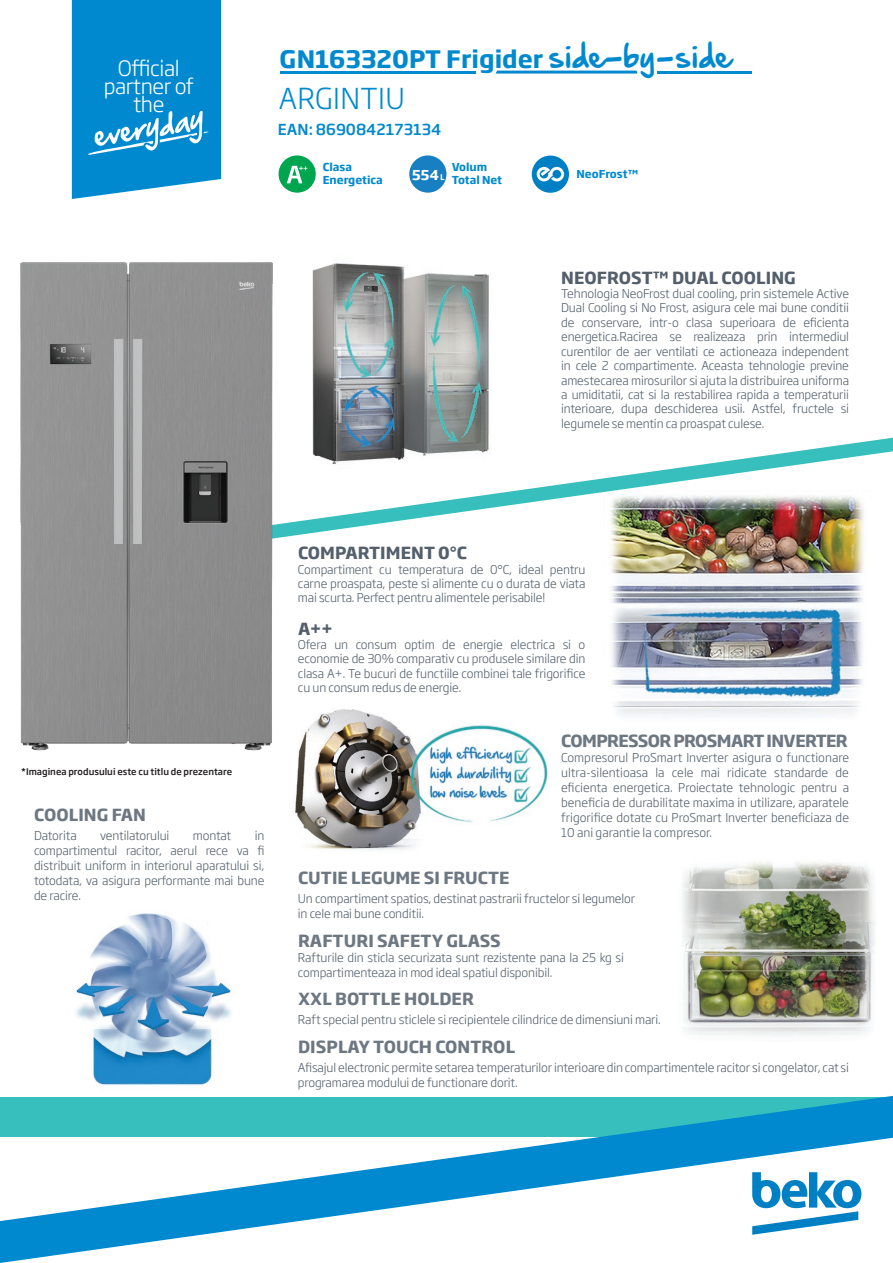
<style>
.page{position:relative;width:893px;height:1263px;background:#fff}
.page>*{position:absolute;margin:0;border:0;box-sizing:border-box;transform-origin:0 0}
.t1{font:300 28.5px "Soho Gothic Pro";letter-spacing:.015em;color:#0089cf}
.t2{font:700 23.85px "Soho Gothic Pro";color:#0089cf}
.t3{font:300 21px/18px "Soho Gothic Pro";letter-spacing:-.02em;color:#fff;text-align:center}
.t4{font:700 16.5px "Soho Gothic Pro";letter-spacing:.005em;color:#6d7782}
.t5{font:700 16.5px "Soho Gothic Pro";letter-spacing:.005em;color:#545f6c}
.t6{font:700 16.5px "Soho Gothic Pro";letter-spacing:-.035em;color:#6d7782}
.t7{font:500 15px "Soho Gothic Pro";color:#0089cf}
.t8{font:700 13.5px "Soho Gothic Pro";color:#fff}
.t9{font:300 12px/14.4px "Soho Gothic Pro";letter-spacing:-.01em;color:#545f6c;text-align:justify}
.t10{font:700 10.8px/13px "Soho Gothic Pro";color:#0089cf}
.t11{font:500 9px "Soho Gothic Pro";color:#231f20}
.s1{font-family:"Hand Of Sean Pro";font-weight:400;font-size:40.95px}
</style>
<div class="page">
<svg style="left:0;top:1096px;width:893px;height:167px"></svg>
<svg style="left:72px;top:0;width:149px;height:199px;background:#1793d3"></svg>
<img style="left:611px;top:553px;width:253px;height:164px">
<img style="left:683px;top:862px;width:192px;height:174px">
<img style="left:280px;top:437px;width:613px;height:116px">
<img style="left:20px;top:262px;width:260px;height:489px">
<hr style="left:280px;top:71px;width:196px;height:3px;background:#0089cf">
<hr style="left:658px;top:71px;width:94px;height:3px;background:#0089cf">
<svg style="left:496px;top:71px;width:141px;height:3px"></svg>
<svg style="left:752px;top:1172px;width:109px;height:63px"></svg>
<div style="left:532px;top:156px;width:37px;height:37px;background:#0080c4;border-radius:50%"></div>
<svg style="left:537px;top:167px;width:27px;height:14px"></svg>
<div style="left:409px;top:155px;width:37px;height:38px;background:#197fc3;border-radius:50%"></div>
<svg style="left:441px;top:174px;width:3px;height:6px"></svg>
<div style="left:279px;top:155px;width:37px;height:38px;background:#00a54f;border-radius:50%"></div>
<svg style="left:287px;top:166px;width:20px;height:17px"></svg>
<img style="left:273px;top:262px;width:255px;height:224px">
<img style="left:75px;top:913px;width:157px;height:172px">
<img style="left:295px;top:709px;width:253px;height:142px">
<h3 class="t3" style="left:104px;top:58px;width:92px">Official partner of the</h3>
<h2 class="t2" style="left:280px;top:40px;width:453px">GN163320PT Frigider <span class="s1">side-by-side</span></h2>
<h1 class="t1" style="left:279px;top:77px;width:128px">ARGINTIU</h1>
<p class="t7" style="left:278px;top:120px;width:165px">EAN: 8690842173134</p>
<p class="t8" style="left:412px;top:164px;width:28px">554</p>
<p class="t10" style="left:323px;top:160px;width:62px">Clasa<br>Energetica</p>
<p class="t10" style="left:452px;top:160px;width:52px">Volum<br>Total Net</p>
<p class="t10" style="left:576px;top:167px;width:63px">NeoFrost™</p>
<h3 class="t5" style="left:561px;top:264px;width:236px">NEOFROST™ DUAL COOLING</h3>
<p class="t9" style="left:561px;top:286px;width:289px">Tehnologia NeoFrost dual cooling, prin sistemele Active Dual Cooling si No Frost, asigura cele mai bune conditii de conservare, intr-o clasa superioara de eficienta energetica.Racirea se realizeaza prin intermediul curentilor de aer ventilati ce actioneaza independent in cele 2 compartimente. Aceasta tehnologie previne amestecarea mirosurilor si ajuta la distribuirea uniforma a umiditatii, cat si la restabilirea rapida a temperaturii interioare, dupa deschiderea usii. Astfel, fructele si legumele se mentin ca proaspat culese.</p>
<p class="t11" style="left:21px;top:766px;width:213px">*Imaginea produsului este cu titlu de prezentare</p>
<h3 class="t4" style="left:34px;top:801px;width:113px">COOLING FAN</h3>
<p class="t9" style="left:34px;top:827px;width:44px">Datorita</p>
<p class="t9" style="left:100px;top:827px;width:71px">ventilatorului</p>
<p class="t9" style="left:193px;top:827px;width:40px">montat</p>
<p class="t9" style="left:34px;top:827px;width:232px;line-height:15px;text-indent:221px">in compartimentul racitor, aerul rece va fi distribuit uniform in interiorul aparatului si, totodata, va asigura performante mai bune de racire.</p>
<h3 class="t5" style="left:298px;top:540px;width:170px">COMPARTIMENT 0°C</h3>
<p class="t9" style="left:298px;top:561px;width:289px">Compartiment cu temperatura de 0°C, ideal pentru carne proaspata, peste si alimente cu o durata de viata mai scurta. Perfect pentru alimentele perisabile!</p>
<h3 class="t5" style="left:298px;top:615px;width:36px">A++</h3>
<p class="t9" style="left:298px;top:637px;width:289px">Ofera un consum optim de energie electrica si o economie de 30% comparativ cu produsele similare din clasa A+. Te bucuri de functiile combinei tale frigorifice cu un consum redus de energie.</p>
<h3 class="t6" style="left:561px;top:728px;width:288px">COMPRESSOR PROSMART INVERTER</h3>
<p class="t9" style="left:561px;top:750px;width:289px;line-height:15px">Compresorul ProSmart Inverter asigura o functionare ultra-silentioasa la cele mai ridicate standarde de eficienta energetica. Proiectate tehnologic pentru a beneficia de durabilitate maxima in utilizare, aparatele frigorifice dotate cu ProSmart Inverter beneficiaza de 10 ani garantie la compresor.</p>
<h3 class="t4" style="left:298px;top:865px;width:213px">CUTIE LEGUME SI FRUCTE</h3>
<p class="t9" style="left:298px;top:890px;width:339px;line-height:15px">Un compartiment spatios, destinat pastrarii fructelor si legumelor in cele mai bune conditii.</p>
<h3 class="t4" style="left:298px;top:927px;width:204px">RAFTURI SAFETY GLASS</h3>
<p class="t9" style="left:298px;top:949px;width:327px;line-height:15px">Rafturile din sticla securizata sunt rezistente pana la 25 kg si compartimenteaza in mod ideal spatiul disponibil.</p>
<h3 class="t4" style="left:298px;top:986px;width:177px">XXL BOTTLE HOLDER</h3>
<p class="t9" style="left:298px;top:1012px;width:364px">Raft special pentru sticlele si recipientele cilindrice de dimensiuni mari.</p>
<h3 class="t4" style="left:298px;top:1034px;width:219px">DISPLAY TOUCH CONTROL</h3>
<p class="t9" style="left:298px;top:1060px;width:553px;line-height:15px">Afisajul electronic permite setarea temperaturilor interioare din compartimentele racitor si congelator, cat si programarea modului de functionare dorit.</p>
</div>
